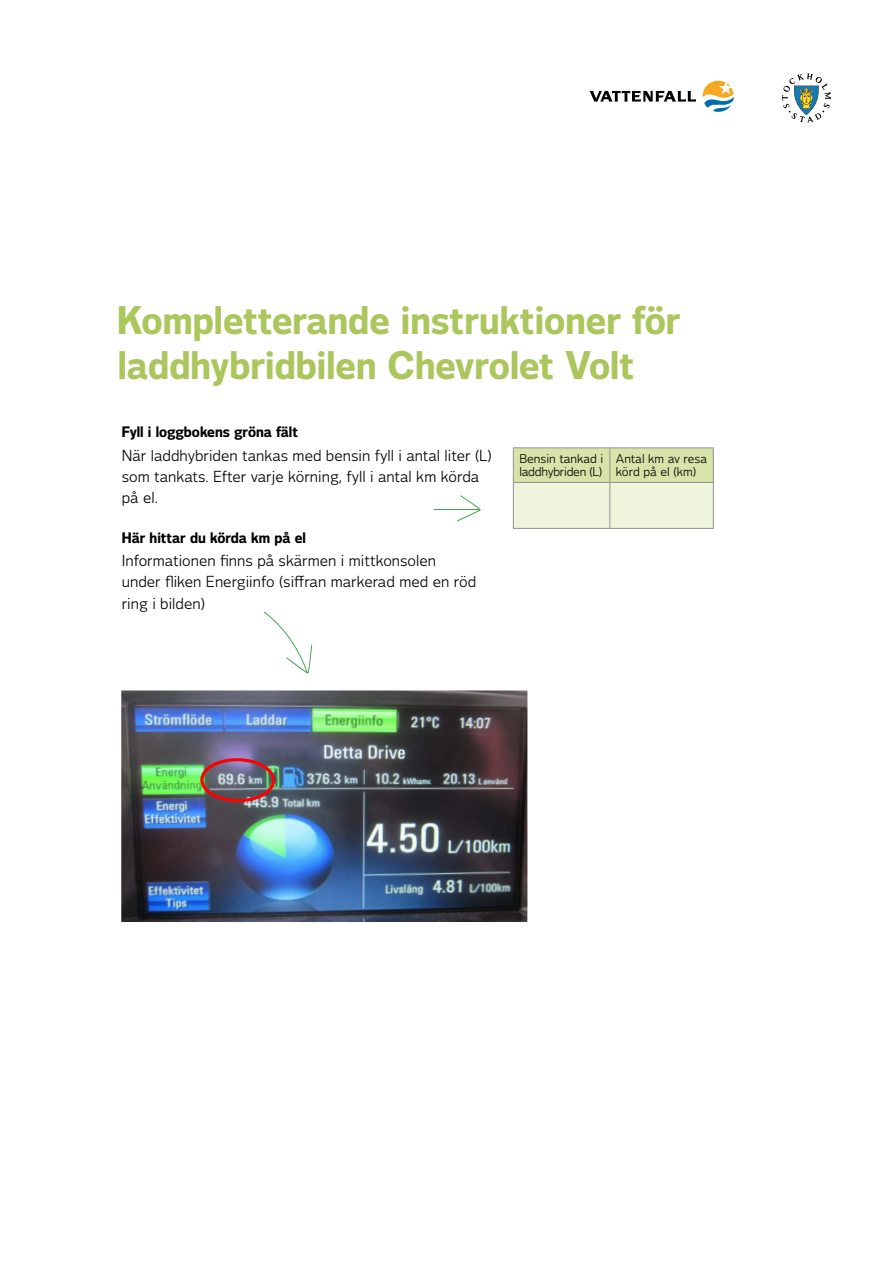
<style>
.page{position:relative;width:893px;height:1263px;background:#fff}
.page>*{position:absolute;margin:0;border:0;box-sizing:border-box;transform-origin:0 0}
.t1{font:800 37.5px/45px "Vattenfall Voice";color:#abc65c}
.t2{font:15px/21px "Vattenfall Voice";color:#000}
.t3{font:800 14.25px "Vattenfall Voice";color:#000}
.t4{font:12px/13.5px "Vattenfall Voice";letter-spacing:-.02em;color:#000}
.t5{font:12px/13.5px "Vattenfall Voice";color:#000}
</style>
<div class="page">
<svg style="left:782px;top:73px;width:49px;height:50px"></svg>
<svg style="left:702px;top:80px;width:32px;height:32px"></svg>
<svg style="left:589px;top:91px;width:107px;height:11px"></svg>
<svg style="left:514px;top:448px;width:199px;height:80px;background:#e3ecc5"></svg>
<hr style="left:513px;top:447px;width:97px;height:1px;background:#949290">
<hr style="left:513px;top:448px;width:1px;height:34px;background:#949290">
<hr style="left:610px;top:447px;width:104px;height:1px;background:#949290">
<hr style="left:609px;top:448px;width:1px;height:34px;background:#949290">
<hr style="left:713px;top:448px;width:1px;height:34px;background:#949290">
<hr style="left:513px;top:482px;width:97px;height:1px;background:#949290">
<hr style="left:513px;top:483px;width:1px;height:45px;background:#949290">
<hr style="left:610px;top:482px;width:104px;height:1px;background:#949290">
<hr style="left:609px;top:483px;width:1px;height:45px;background:#949290">
<hr style="left:713px;top:483px;width:1px;height:45px;background:#949290">
<hr style="left:513px;top:528px;width:97px;height:1px;background:#949290">
<hr style="left:610px;top:528px;width:104px;height:1px;background:#949290">
<img style="left:121px;top:690px;width:406px;height:232px">
<div style="left:200px;top:758px;width:75px;height:44px;border:3px solid #f00;border-radius:50%"></div>
<svg style="left:263px;top:611px;width:50px;height:63px"></svg>
<svg style="left:457px;top:495px;width:24px;height:27px"></svg>
<hr style="left:434px;top:509px;width:45px;height:1px;background:#3fa04d">
<h1 class="t1" style="left:117px;top:298px;width:565px">Kompletterande instruktioner för laddhybridbilen Chevrolet Volt</h1>
<p class="t3" style="left:122px;top:424px;width:178px">Fyll i loggbokens gröna fält</p>
<p class="t2" style="left:122px;top:446px;width:371px">När laddhybriden tankas med bensin fyll i antal liter (L) som tankats. Efter varje körning, fyll i antal km körda på el.</p>
<p class="t3" style="left:122px;top:530px;width:186px">Här hittar du körda km på el</p>
<p class="t2" style="left:122px;top:551px;width:356px">Informationen finns på skärmen i mittkonsolen under fliken Energiinfo (siffran markerad med en röd ring i bilden)</p>
<p class="t4" style="left:519px;top:452px;width:86px">Bensin tankad i laddhybriden (L)</p>
<p class="t5" style="left:616px;top:452px;width:93px">Antal km av resa körd på el (km)</p>
</div>
